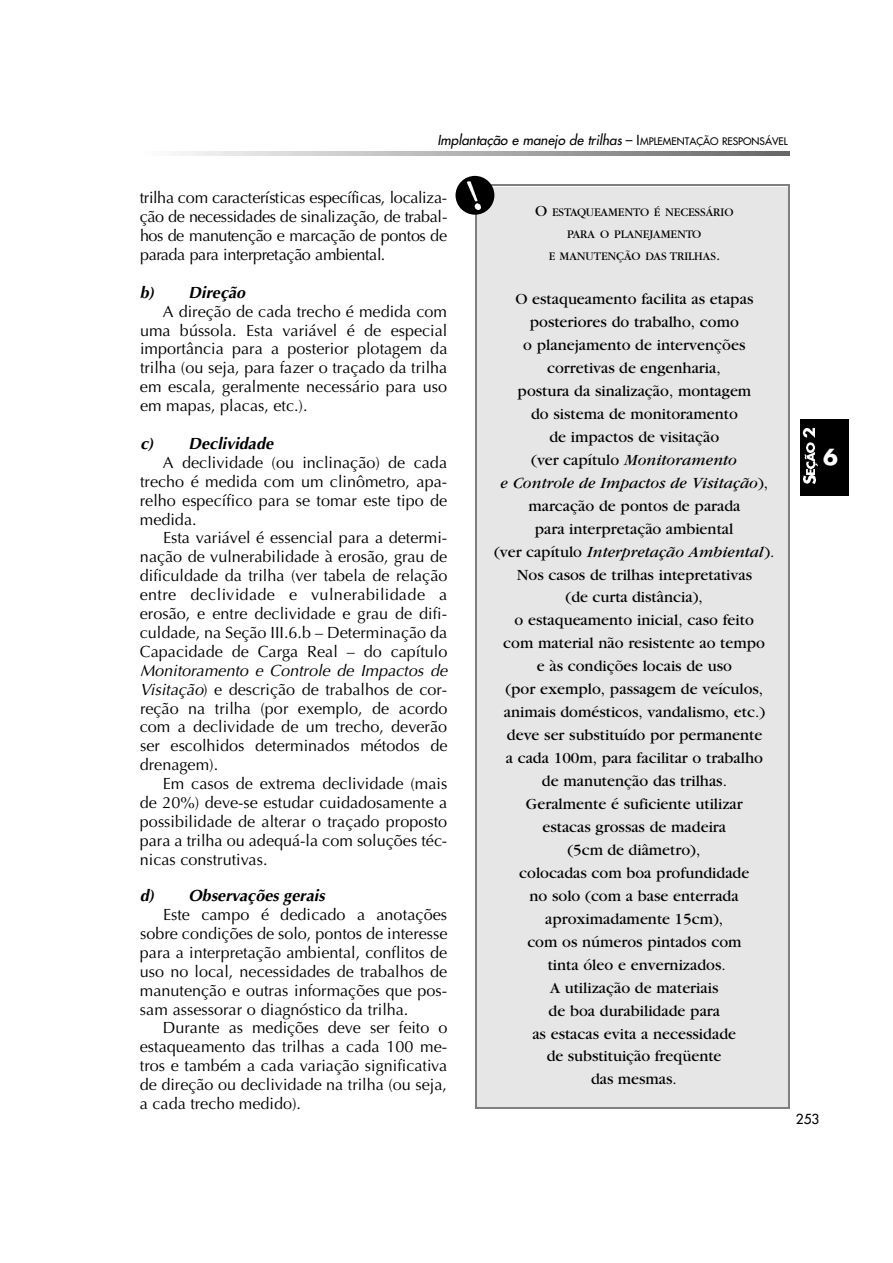
<style>
.page{position:relative;width:893px;height:1263px;background:#fff}
.page>*{position:absolute;margin:0;border:0;box-sizing:border-box;transform-origin:0 0}
.t1{font:700 21.6px "Futura";color:#fff}
.t2{font:16.2px/18.9px "Optima";color:#000;text-align:justify}
.t3{font:16.2px/23px "Garamond";color:#000;text-align:center}
.t4{font:italic 700 16.2px "Optima";color:#000}
.t5{font:italic 13.5px "Futura";color:#000}
.t6{font:13.5px "Futura";color:#000}
.t7{font:12.15px/21.6px "Garamond";color:#000;text-align:center}
.s1{font-style:normal}
.s2{font-style:normal;font-size:10.2px}
.s3{font-style:italic}
.s4{font-size:16.2px}
</style>
<div class="page">
<div style="left:475px;top:185px;width:314px;height:923px;background:#e6e6e6"></div>
<div style="left:455px;top:176px;width:39px;height:39px;background:#000;border-radius:50%"></div>
<img style="left:466px;top:181px;width:15px;height:28px">
<img style="left:181px;top:151px;width:608px;height:5px">
<div style="left:800px;top:419px;width:49px;height:77px;background:#000"></div>
<img style="left:803px;top:470px;width:12px;height:14px">
<img style="left:806px;top:462px;width:11px;height:7px">
<img style="left:804px;top:443px;width:10px;height:19px">
<img style="left:802px;top:428px;width:12px;height:9px">
<p class="t5" style="left:437px;top:133px;width:352px">Implantação e manejo de trilhas <span class="s1">– I</span><span class="s2">MPLEMENTAÇÃO RESPONSÁVEL</span></p>
<p class="t2" style="left:140px;top:190px;width:309px">trilha com características específicas, localiza&shy;ção de necessidades de sinalização, de tra b a l&shy;hos de manutenção e marcação de pontos de p a rada para interpretação ambiental.</p>
<p class="t4" style="left:140px;top:286px;width:107px">b) Direção</p>
<p class="t2" style="left:140px;top:303px;width:309px;text-indent:23px">A direção de cada trecho é medida com uma bússola. Esta variável é de especial importância para a posterior plotagem da trilha (ou seja, para fazer o traçado da trilha em escala, geralmente necessário para uso em mapas, placas, etc.).</p>
<p class="t4" style="left:140px;top:437px;width:134px">c) Declividade</p>
<p class="t2" style="left:140px;top:454px;width:309px;text-indent:23px">A declividade (ou inclinação) de cada trecho é medida com um clinômetro, apa&shy;relho específico para se tomar este tipo de medida.</p>
<p class="t2" style="left:140px;top:530px;width:309px;text-indent:23px">Esta variável é essencial para a determi&shy;nação de vulnerabilidade à erosão, grau de dificuldade da trilha (ver tabela de relação entre declividade e vulnerabilidade a erosão, e entre declividade e grau de difi&shy;culdade, na Seção III.6.b – Determinação da Capacidade de Carga Real – do capítulo</p>
<p class="t2" style="left:140px;top:662px;width:309px"><span class="s3">Monitoramento e Controle de Impactos de Visitação</span>) e descrição de trabalhos de cor&shy;reção na trilha (por exemplo, de acordo com a declividade de um trecho, deverão ser escolhidos determinados métodos de drenagem).</p>
<p class="t2" style="left:140px;top:776px;width:309px;text-indent:23px">Em casos de extrema declividade (mais de 20%) deve-se estudar cuidadosamente a possibilidade de alterar o traçado proposto para a trilha ou adequá-la com soluções téc&shy;nicas construtivas.</p>
<p class="t4" style="left:140px;top:889px;width:186px">d) Observações gerais</p>
<p class="t2" style="left:140px;top:907px;width:309px;text-indent:23px">Este campo é dedicado a anotações sobre condições de solo, pontos de interesse para a interpretação ambiental, conflitos de uso no local, necessidades de trabalhos de manutenção e outras informações que pos&shy;sam assessorar o diagnóstico da trilha.</p>
<p class="t2" style="left:140px;top:1020px;width:309px;text-indent:23px">Durante as medições deve ser feito o estaqueamento das trilhas a cada 100 me&shy;tros e também a cada variação significativa de direção ou declividade na trilha (ou seja, a cada trecho medido).</p>
<p class="t7" style="left:535px;top:203px;width:200px"><span class="s4">O</span> ESTAQUEAMENTO É NECESSÁRIO<br>PARA O PLANEJAMENTO<br>E MANUTENÇÃO DAS TRILHAS<span class="s4">.</span></p>
<p class="t3" style="left:494px;top:289px;width:282px">O estaqueamento facilita as etapas posteriores do trabalho, como<br>o planejamento de intervenções corretivas de engenharia,<br>postura da sinalização, montagem<br>do sistema de monitoramento<br>de impactos de visitação<br>(ver capítulo <span class="s3">Monitoramento<br>e Controle de Impactos de Visitação</span>), marcação de pontos de parada<br>para interpretação ambiental<br>(ver capítulo <span class="s3">Interpretação Ambiental</span>).<br>Nos casos de trilhas intepretativas<br>(de curta distância),<br>o estaqueamento inicial, caso feito<br>com material não resistente ao tempo<br>e às condições locais de uso<br>(por exemplo, passagem de veículos, animais domésticos, vandalismo, etc.) deve ser substituído por permanente<br>a cada 100m, para facilitar o trabalho<br>de manutenção das trilhas.<br>Geralmente é suficiente utilizar<br>estacas grossas de madeira<br>(5cm de diâmetro),<br>colocadas com boa profundidade<br>no solo (com a base enterrada aproximadamente 15cm),<br>com os números pintados com<br>tinta óleo e envernizados.<br>A utilização de materiais<br>de boa durabilidade para<br>as estacas evita a necessidade<br>de substituição freqüente<br>das mesmas.</p>
<h1 class="t1" style="left:823px;top:447px;width:16px">6</h1>
<p class="t6" style="left:796px;top:1112px;width:25px">253</p>
</div>
